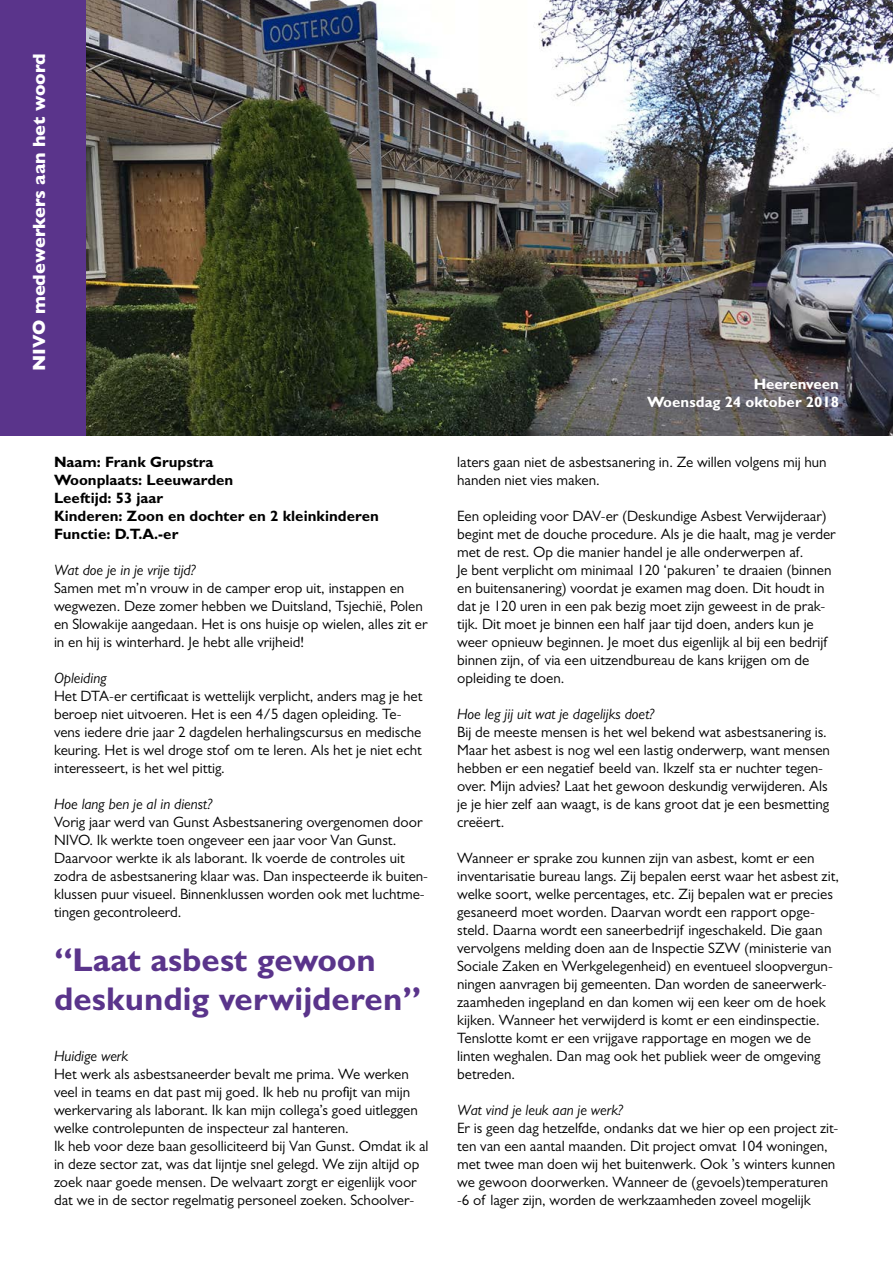
<style>
.page{position:relative;width:893px;height:1263px;background:#fff}
.page>*{position:absolute;margin:0;border:0;box-sizing:border-box;transform-origin:0 0}
.t1{font:700 33px/39.6px "Gill Sans MT Pro";color:#5a348b}
.t2{font:700 18px "Gill Sans";color:#fff}
.t3{font:15px/18px "Gill Sans MT Pro";color:#000}
.t4{font:italic 15px "Gill Sans MT Pro";color:#000}
.t5{font:700 15px/18px "Gill Sans MT Pro";color:#000}
.t6{font:700 15px/18px "Gill Sans MT Pro";color:#fff;text-align:right}
</style>
<div class="page">
<img style="left:85px;top:0;width:808px;height:436px">
<div style="left:0;top:0;width:85px;height:436px;background:#5a348b"></div>
<p class="t2" style="left:25px;top:371px;width:319px;rotate:-90deg">NIVO medewerkers aan het woord</p>
<p class="t5" style="left:54px;top:453px;width:326px">Naam: Frank Grupstra<br>Woonplaats: Leeuwarden<br>Leeftijd: 53 jaar<br>Kinderen: Zoon en dochter en 2 kleinkinderen<br>Functie: D.T.A.-er</p>
<p class="t4" style="left:54px;top:561px;width:143px">Wat doe je in je vrije tijd?</p>
<p class="t3" style="left:54px;top:579px;width:375px">Samen met m’n vrouw in de camper erop uit, instappen en wegwezen. Deze zomer hebben we Duitsland, Tsjechië, Polen en Slowakije aangedaan. Het is ons huisje op wielen, alles zit er in en hij is winterhard. Je hebt alle vrijheid!</p>
<p class="t4" style="left:54px;top:669px;width:54px">Opleiding</p>
<p class="t3" style="left:54px;top:687px;width:370px">Het DTA-er certificaat is wettelijk verplicht, anders mag je het beroep niet uitvoeren. Het is een 4/5 dagen opleiding. Te&shy;vens iedere drie jaar 2 dagdelen herhalingscursus en medische keuring. Het is wel droge stof om te leren. Als het je niet echt interesseert, is het wel pittig.</p>
<p class="t4" style="left:54px;top:795px;width:160px">Hoe lang ben je al in dienst?</p>
<p class="t3" style="left:54px;top:813px;width:376px">Vorig jaar werd van Gunst Asbestsanering overgenomen door NIVO. Ik werkte toen ongeveer een jaar voor Van Gunst.<br>Daarvoor werkte ik als laborant. Ik voerde de controles uit zodra de asbestsanering klaar was. Dan inspecteerde ik buiten&shy;klussen puur visueel. Binnenklussen worden ook met luchtme&shy;tingen gecontroleerd.</p>
<h1 class="t1" style="left:54px;top:939px;width:369px">“Laat asbest gewoon deskundig verwijderen”</h1>
<p class="t4" style="left:54px;top:1047px;width:76px">Huidige werk</p>
<p class="t3" style="left:54px;top:1065px;width:376px">Het werk als asbestsaneerder bevalt me prima. We werken veel in teams en dat past mij goed. Ik heb nu profijt van mijn werkervaring als laborant. Ik kan mijn collega’s goed uitleggen welke controlepunten de inspecteur zal hanteren.<br>Ik heb voor deze baan gesolliciteerd bij Van Gunst. Omdat ik al in deze sector zat, was dat lijntje snel gelegd. We zijn altijd op zoek naar goede mensen. De welvaart zorgt er eigenlijk voor dat we in de sector regelmatig personeel zoeken. Schoolver-</p>
<p class="t6" style="left:647px;top:374px;width:193px">Heerenveen<br>Woensdag 24 oktober 2018</p>
<p class="t3" style="left:457px;top:453px;width:371px">laters gaan niet de asbestsanering in. Ze willen volgens mij hun handen niet vies maken.</p>
<p class="t3" style="left:457px;top:507px;width:380px">Een opleiding voor DAV-er (Deskundige Asbest Verwijderaar) begint met de douche procedure. Als je die haalt, mag je verder met de rest. Op die manier handel je alle onderwerpen af.<br>Je bent verplicht om minimaal 120 ‘pakuren’ te draaien (binnen en buitensanering) voordat je examen mag doen. Dit houdt in dat je 120 uren in een pak bezig moet zijn geweest in de prak&shy;tijk. Dit moet je binnen een half jaar tijd doen, anders kun je weer opnieuw beginnen. Je moet dus eigenlijk al bij een bedrijf binnen zijn, of via een uitzendbureau de kans krijgen om de opleiding te doen.</p>
<p class="t4" style="left:457px;top:705px;width:199px">Hoe leg jij uit wat je dagelijks doet?</p>
<p class="t3" style="left:457px;top:723px;width:374px">Bij de meeste mensen is het wel bekend wat asbestsanering is.<br>Maar het asbest is nog wel een lastig onderwerp, want mensen hebben er een negatief beeld van. Ikzelf sta er nuchter tegen&shy;over. Mijn advies? Laat het gewoon deskundig verwijderen. Als je je hier zelf aan waagt, is de kans groot dat je een besmetting creëert.</p>
<p class="t3" style="left:457px;top:849px;width:383px">Wanneer er sprake zou kunnen zijn van asbest, komt er een inventarisatie bureau langs. Zij bepalen eerst waar het asbest zit, welke soort, welke percentages, etc. Zij bepalen wat er precies gesaneerd moet worden. Daarvan wordt een rapport opge&shy;steld. Daarna wordt een saneerbedrijf ingeschakeld. Die gaan vervolgens melding doen aan de Inspectie SZW (ministerie van Sociale Zaken en Werkgelegenheid) en eventueel sloopvergun&shy;ningen aanvragen bij gemeenten. Dan worden de saneerwerk&shy;zaamheden ingepland en dan komen wij een keer om de hoek kijken. Wanneer het verwijderd is komt er een eindinspectie.<br>Tenslotte komt er een vrijgave rapportage en mogen we de linten weghalen. Dan mag ook het publiek weer de omgeving betreden.</p>
<p class="t4" style="left:457px;top:1101px;width:167px">Wat vind je leuk aan je werk?</p>
<p class="t3" style="left:457px;top:1119px;width:383px">Er is geen dag hetzelfde, ondanks dat we hier op een project zit&shy;ten van een aantal maanden. Dit project omvat 104 woningen, met twee man doen wij het buitenwerk. Ook ’s winters kunnen we gewoon doorwerken. Wanneer de (gevoels)temperaturen -6 of lager zijn, worden de werkzaamheden zoveel mogelijk</p>
</div>
